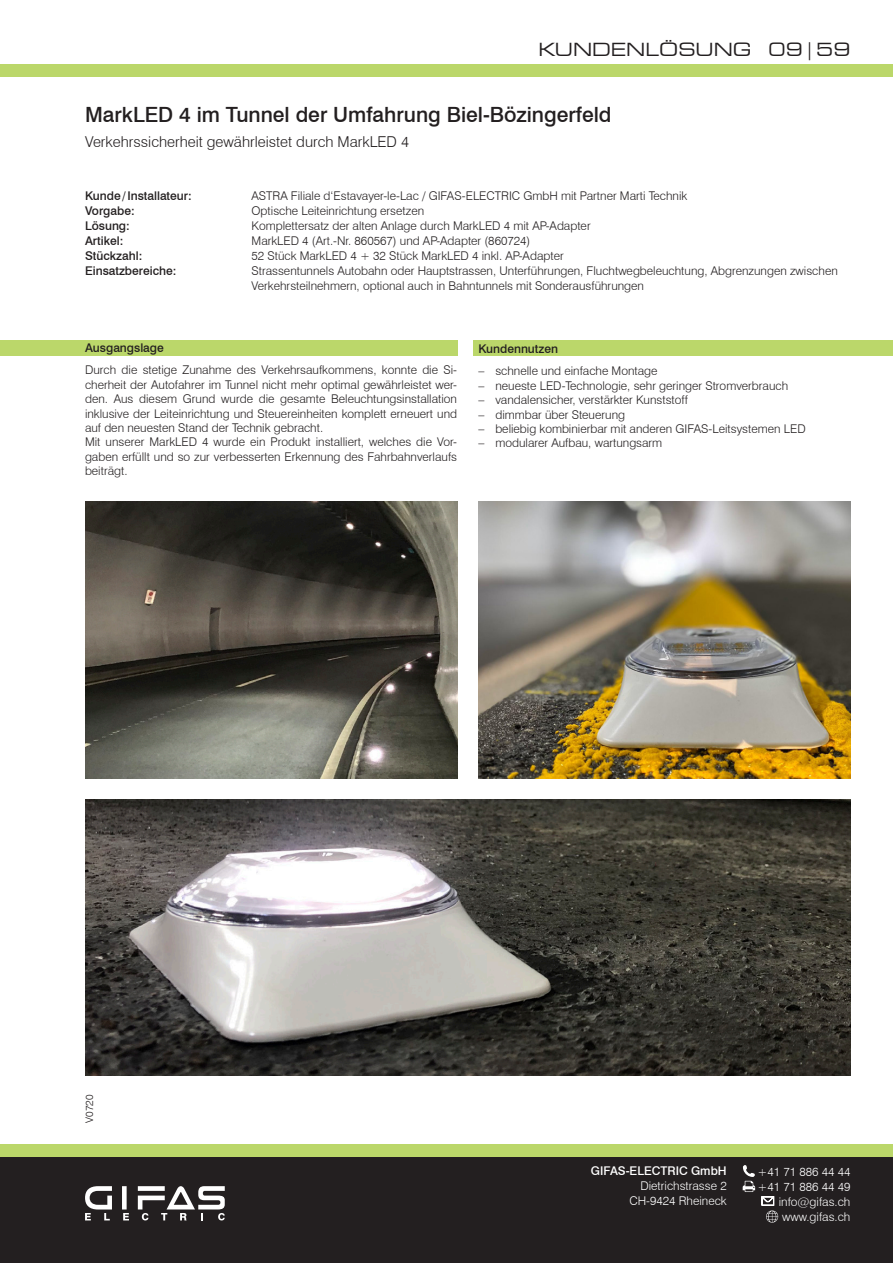
<style>
.page{position:relative;width:893px;height:1263px;background:#fff}
.page>*{position:absolute;margin:0;border:0;box-sizing:border-box;transform-origin:0 0}
.t1{font:500 21px "Swiss 721 BT";color:#231f20}
.t2{font:expanded 18px "Square 721 BT";color:#231f20}
.t3{font:300 15px "Swiss 721 BT";color:#231f20}
.t4{font:300 12px/14.4px "Swiss 721 BT";color:#231f20;text-align:justify}
.t5{font:500 12px "Swiss 721 BT";color:#231f20}
.t6{font:300 12px/15px "Swiss 721 BT";color:#fff;text-align:right}
.t7{font:500 12px "Swiss 721 BT";color:#fff}
.t8{font:300 10.5px "Swiss 721 BT";color:#231f20}
</style>
<div class="page">
<div style="left:0;top:1157px;width:893px;height:106px;background:#231f20"></div>
<div style="left:0;top:1144px;width:893px;height:13px;background:#bbd76a"></div>
<div style="left:0;top:64px;width:893px;height:13px;background:#bbd76a"></div>
<div style="left:122px;top:1186px;width:5px;height:23px;background:#fff"></div>
<svg style="left:85px;top:1186px;width:27px;height:34px"></svg>
<svg style="left:123px;top:1213px;width:6px;height:7px"></svg>
<svg style="left:138px;top:1186px;width:87px;height:34px"></svg>
<svg style="left:743px;top:1165px;width:12px;height:27px"></svg>
<svg style="left:762px;top:1196px;width:16px;height:26px"></svg>
<div style="left:0;top:340px;width:457px;height:16px;background:#bbd76a"></div>
<div style="left:473px;top:340px;width:420px;height:16px;background:#bbd76a"></div>
<img style="left:85px;top:799px;width:765px;height:277px">
<img style="left:85px;top:502px;width:372px;height:276px">
<img style="left:478px;top:502px;width:372px;height:276px">
<h2 class="t2" style="left:538px;top:39px;width:314px">KUNDENLÖSUNG 09|59</h2>
<p class="t1" style="left:85px;top:102px;width:528px">MarkLED 4 im Tunnel der Umfahrung Biel-Bözingerfeld</p>
<p class="t3" style="left:85px;top:133px;width:325px">Verkehrssicherheit gewährleistet durch MarkLED 4</p>
<p class="t5" style="left:85px;top:189px;width:108px">Kunde/Installateur:</p>
<p class="t4" style="left:252px;top:189px;width:437px">ASTRA Filiale d‘Estavayer-le-Lac / GIFAS-ELECTRIC GmbH mit Partner Marti Technik</p>
<p class="t5" style="left:85px;top:204px;width:51px">Vorgabe:</p>
<p class="t4" style="left:252px;top:204px;width:174px">Optische Leiteinrichtung ersetzen</p>
<p class="t5" style="left:85px;top:219px;width:46px">Lösung:</p>
<p class="t4" style="left:252px;top:219px;width:341px">Komplettersatz der alten Anlage durch MarkLED 4 mit AP-Adapter</p>
<p class="t5" style="left:85px;top:234px;width:40px">Artikel:</p>
<p class="t4" style="left:252px;top:234px;width:280px">MarkLED 4 (Art.-Nr. 860567) und AP-Adapter (860724)</p>
<p class="t5" style="left:85px;top:249px;width:59px">Stückzahl:</p>
<p class="t4" style="left:252px;top:249px;width:314px">52 Stück MarkLED 4 + 32 Stück MarkLED 4 inkl. AP-Adapter</p>
<p class="t5" style="left:85px;top:264px;width:93px">Einsatzbereiche:</p>
<p class="t4" style="left:252px;top:264px;width:588px">Strassentunnels Autobahn oder Hauptstrassen, Unterführungen, Fluchtwegbeleuchtung, Abgrenzungen zwischen</p>
<p class="t4" style="left:252px;top:279px;width:394px">Verkehrsteilnehmern, optional auch in Bahntunnels mit Sonderausführungen</p>
<p class="t5" style="left:85px;top:340px;width:80px">Ausgangslage</p>
<p class="t4" style="left:85px;top:363px;width:374px">Durch die stetige Zunahme des Verkehrsaufkommens, konnte die Si&shy;cherheit der Autofahrer im Tunnel nicht mehr optimal gewährleistet wer&shy;den. Aus diesem Grund wurde die gesamte Beleuchtungsinstallation inklusive der Leiteinrichtung und Steuereinheiten komplett erneuert und auf den neuesten Stand der Technik gebracht.</p>
<p class="t4" style="left:85px;top:435px;width:374px">Mit unserer MarkLED 4 wurde ein Produkt installiert, welches die Vor&shy;gaben erfüllt und so zur verbesserten Erkennung des Fahrbahnverlaufs beiträgt.</p>
<p class="t5" style="left:478px;top:341px;width:81px">Kundennutzen</p>
<p class="t4" style="left:478px;top:364px;width:181px">– schnelle und einfache Montage</p>
<p class="t4" style="left:478px;top:378px;width:311px">– neueste LED-Technologie, sehr geringer Stromverbrauch</p>
<p class="t4" style="left:478px;top:393px;width:211px">– vandalensicher, verstärkter Kunststoff</p>
<p class="t4" style="left:478px;top:407px;width:148px">– dimmbar über Steuerung</p>
<p class="t4" style="left:478px;top:421px;width:329px">– beliebig kombinierbar mit anderen GIFAS-Leitsystemen LED</p>
<p class="t4" style="left:478px;top:436px;width:185px">– modularer Aufbau, wartungsarm</p>
<p class="t8" style="left:83px;top:1123px;width:30px;rotate:-90deg">V0720</p>
<p class="t7" style="left:591px;top:1164px;width:137px">GIFAS-ELECTRIC GmbH</p>
<p class="t6" style="left:629px;top:1178px;width:99px">Dietrichstrasse 2<br>CH-9424 Rheineck</p>
<p class="t6" style="left:757px;top:1164px;width:95px">+41 71 886 44 44 +41 71 886 44 49 info@gifas.ch www.gifas.ch</p>
</div>
